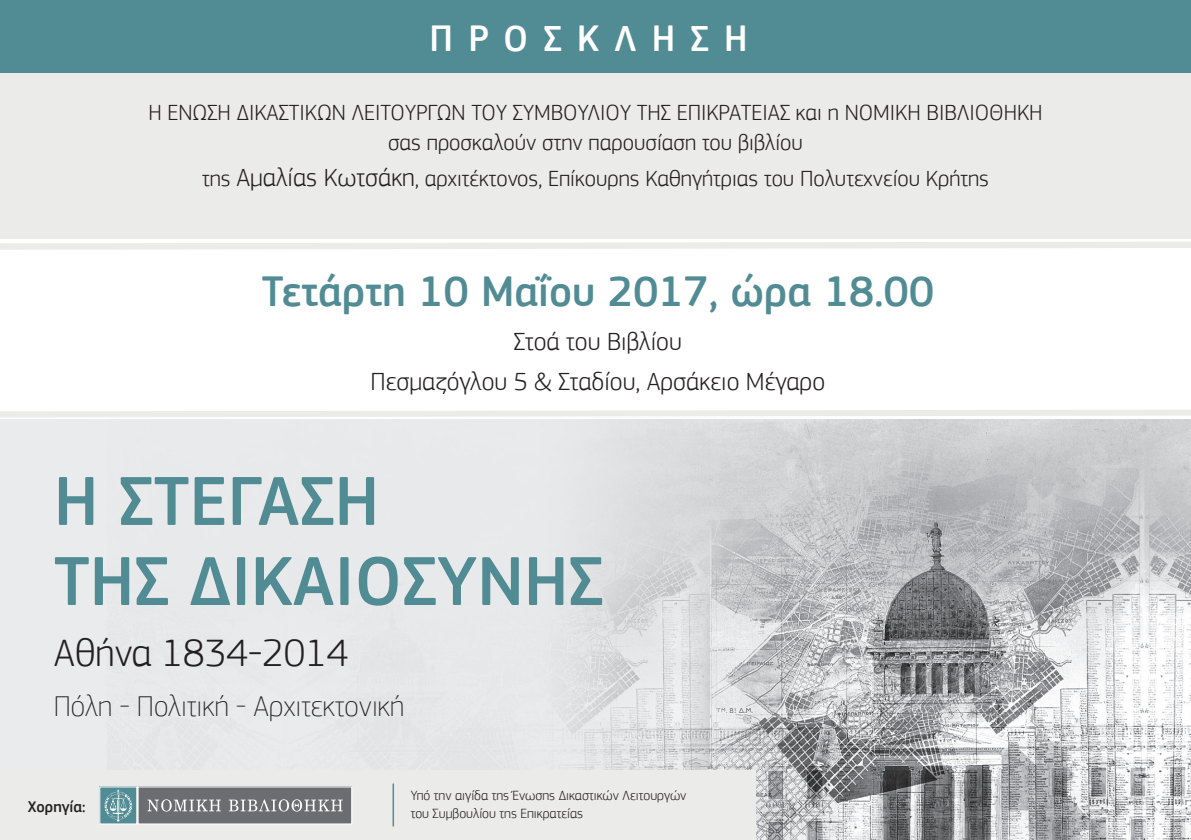
<style>
.page{position:relative;width:1191px;height:840px;background:#fff}
.page>*{position:absolute;margin:0;border:0;box-sizing:border-box;transform-origin:0 0}
.t1{font:500 72px/80px "PF Square Sans Pro";color:#518b93}
.t2{font:500 44px "PF Square Sans Pro";color:#518b93}
.t3{font:300 40px "PF Square Sans Pro";color:#231f20}
.t4{font:500 38px "PF Square Sans Pro";letter-spacing:.4em;color:#fff}
.t5{font:100 30px "PF Square Sans Pro";color:#231f20}
.t6{font:300 26px/39.8px "PF Square Sans Pro";color:#231f20;text-align:center}
.t7{font:300 23px/30px "PF Square Sans Pro";color:#231f20;text-align:center}
.t8{font:500 16px "PF Square Sans Pro";color:#231f20}
.t9{font:300 14px/18px "PF Square Sans Pro";color:#231f20}
.s1{font-size:26px}
</style>
<div class="page">
<div style="left:0;top:0;width:1191px;height:74px;background:#518b93"></div>
<div style="left:0;top:74px;width:1191px;height:166px;background:#ebebea"></div>
<img style="left:0;top:420px;width:1191px;height:419px">
<svg style="left:0;top:410px;width:1191px;height:10px"></svg>
<div style="left:0;top:769px;width:755px;height:70px;background:#ebebea"></div>
<div style="left:100px;top:786px;width:37px;height:37px;background:#518b93"></div>
<div style="left:99px;top:786px;width:38px;height:38px;border:1px solid #fff"></div>
<svg style="left:104px;top:789px;width:28px;height:32px"></svg>
<div style="left:138px;top:786px;width:214px;height:37px;background:#6c6d70"></div>
<svg style="left:147px;top:799px;width:196px;height:12px"></svg>
<hr style="left:392px;top:783px;width:2px;height:43px;background:#518b93">
<svg style="left:0;top:239px;width:1191px;height:11px"></svg>
<h3 class="t4" style="left:429px;top:16px;width:319px">ΠΡΟΣΚΛΗΣΗ</h3>
<p class="t7" style="left:148px;top:97px;width:895px">Η ΕΝΩΣΗ ΔΙΚΑΣΤΙΚΩΝ ΛΕΙΤΟΥΡΓΩΝ ΤΟΥ ΣΥΜΒΟΥΛΙΟΥ ΤΗΣ ΕΠΙΚΡΑΤΕΙΑΣ και η ΝΟΜΙΚΗ ΒΙΒΛΙΟΘΗΚΗ σας προσκαλούν στην παρουσίαση του βιβλίου</p>
<p class="t7" style="left:202px;top:163px;width:788px">της <span class="s1">Αμαλίας Κωτσάκη</span>, αρχιτέκτονος, Επίκουρης Καθηγήτριας του Πολυτεχνείου Κρήτης</p>
<h2 class="t2" style="left:262px;top:266px;width:674px">Τετάρτη 10 Μαΐου 2017, ώρα 18.00</h2>
<p class="t6" style="left:370px;top:321px;width:456px">Στοά του Βιβλίου<br>Πεσμαζόγλου 5 &amp; Σταδίου, Αρσάκειο Μέγαρο</p>
<h1 class="t1" style="left:54px;top:462px;width:551px">Η ΣΤΕΓΑΣΗ<br>ΤΗΣ ΔΙΚΑΙΟΣΥΝΗΣ</h1>
<h3 class="t3" style="left:54px;top:629px;width:296px">Αθήνα 1834-2014</h3>
<h3 class="t5" style="left:54px;top:688px;width:352px">Πόλη - Πολιτική - Αρχιτεκτονική</h3>
<p class="t8" style="left:28px;top:796px;width:59px">Χορηγία:</p>
<p class="t9" style="left:411px;top:785px;width:277px">Υπό την αιγίδα της Ένωσης Δικαστικών Λειτουργών του Συμβουλίου της Επικρατείας</p>
</div>
